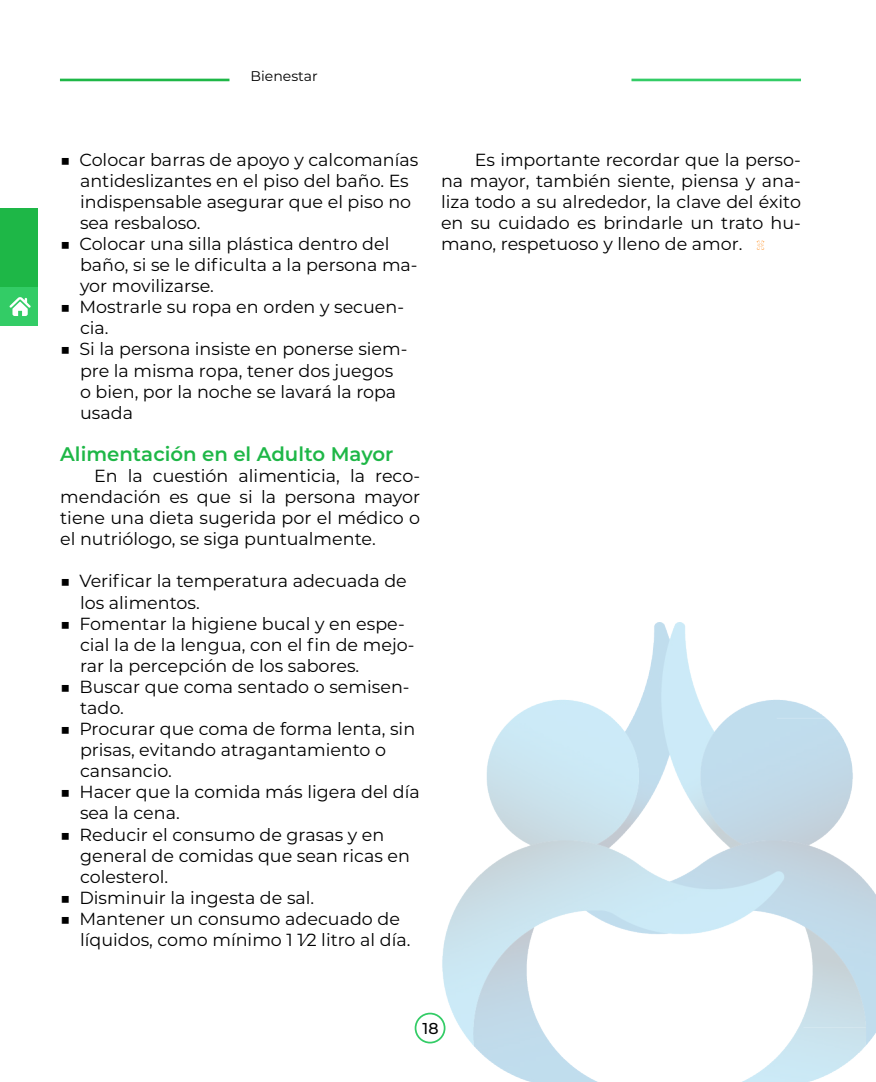
<style>
.page{position:relative;width:876px;height:1082px;background:#fff}
.page>*{position:absolute;margin:0;border:0;box-sizing:border-box;transform-origin:0 0}
.Nota_-_Texto{font:600 19.6px "Montserrat";color:#1eb747}
.Nota_-_Texto-2{font:17.5px/21px "Montserrat";color:#000}
.t1{font:500 15.75px "Montserrat";color:#000}
.t2{font:14px "Montserrat";color:#000}
</style>
<div class="page">
<hr style="left:631px;top:79px;width:169px;height:2px;background:#3c6">
<hr style="left:60px;top:79px;width:169px;height:2px;background:#1eb747">
<img style="left:414px;top:622px;width:461px;height:459px">
<div style="left:0;top:208px;width:37px;height:117px;background:#1eb747"></div>
<div style="left:0;top:287px;width:38px;height:38px;background:#3c6"></div>
<svg style="left:9px;top:297px;width:22px;height:19px"></svg>
<svg style="left:756px;top:240px;width:7px;height:10px"></svg>
<p class="t2" style="left:250px;top:67px;width:69px">Bienestar</p>
<p class="Nota_-_Texto-2" style="left:80px;top:148px;width:340px;text-indent:-20px">■ Colocar barras de apoyo y calcomanías antideslizantes en el piso del baño. Es indispensable asegurar que el piso no sea resbaloso.</p>
<p class="Nota_-_Texto-2" style="left:80px;top:233px;width:339px;text-indent:-20px">■ Colocar una silla plástica dentro del baño, si se le dificulta a la persona ma&shy;yor movilizarse.</p>
<p class="Nota_-_Texto-2" style="left:80px;top:296px;width:325px;text-indent:-20px">■ Mostrarle su ropa en orden y secuen&shy;cia.</p>
<p class="Nota_-_Texto-2" style="left:80px;top:338px;width:329px;text-indent:-20px">■ Si la persona insiste en ponerse siem&shy;pre la misma ropa, tener dos juegos o bien, por la noche se lavará la ropa usada</p>
<p class="Nota_-_Texto" style="left:60px;top:440px;width:334px">Alimentación en el Adulto Mayor</p>
<p class="Nota_-_Texto-2" style="left:60px;top:464px;width:361px;text-align:justify;text-indent:34px">En la cuestión alimenticia, la reco&shy;mendación es que si la persona mayor tiene una dieta sugerida por el médico o el nutriólogo, se siga puntualmente.</p>
<p class="Nota_-_Texto-2" style="left:80px;top:570px;width:328px;text-indent:-20px">■ Verificar la temperatura adecuada de los alimentos.</p>
<p class="Nota_-_Texto-2" style="left:80px;top:612px;width:336px;text-indent:-20px">■ Fomentar la higiene bucal y en espe&shy;cial la de la lengua, con el fin de mejo&shy;rar la percepción de los sabores.</p>
<p class="Nota_-_Texto-2" style="left:80px;top:675px;width:331px;text-indent:-20px">■ Buscar que coma sentado o semisen&shy;tado.</p>
<p class="Nota_-_Texto-2" style="left:80px;top:717px;width:336px;text-indent:-20px">■ Procurar que coma de forma lenta, sin prisas, evitando atragantamiento o cansancio.</p>
<p class="Nota_-_Texto-2" style="left:80px;top:781px;width:341px;text-indent:-20px">■ Hacer que la comida más ligera del día sea la cena.</p>
<p class="Nota_-_Texto-2" style="left:80px;top:823px;width:331px;text-indent:-20px">■ Reducir el consumo de grasas y en general de comidas que sean ricas en colesterol.</p>
<p class="Nota_-_Texto-2" style="left:60px;top:886px;width:255px">■ Disminuir la ingesta de sal.</p>
<p class="Nota_-_Texto-2" style="left:80px;top:907px;width:332px;text-indent:-20px">■ Mantener un consumo adecuado de líquidos, como mínimo 1 1⁄2 litro al día.</p>
<p class="Nota_-_Texto-2" style="left:441px;top:148px;width:361px;text-align:justify;text-indent:34px">Es importante recordar que la perso&shy;na mayor, también siente, piensa y ana&shy;liza todo a su alrededor, la clave del éxito en su cuidado es brindarle un trato hu&shy;mano, respetuoso y lleno de amor.</p>
<p class="t1" style="left:422px;top:1017px;width:17px">18</p>
</div>
